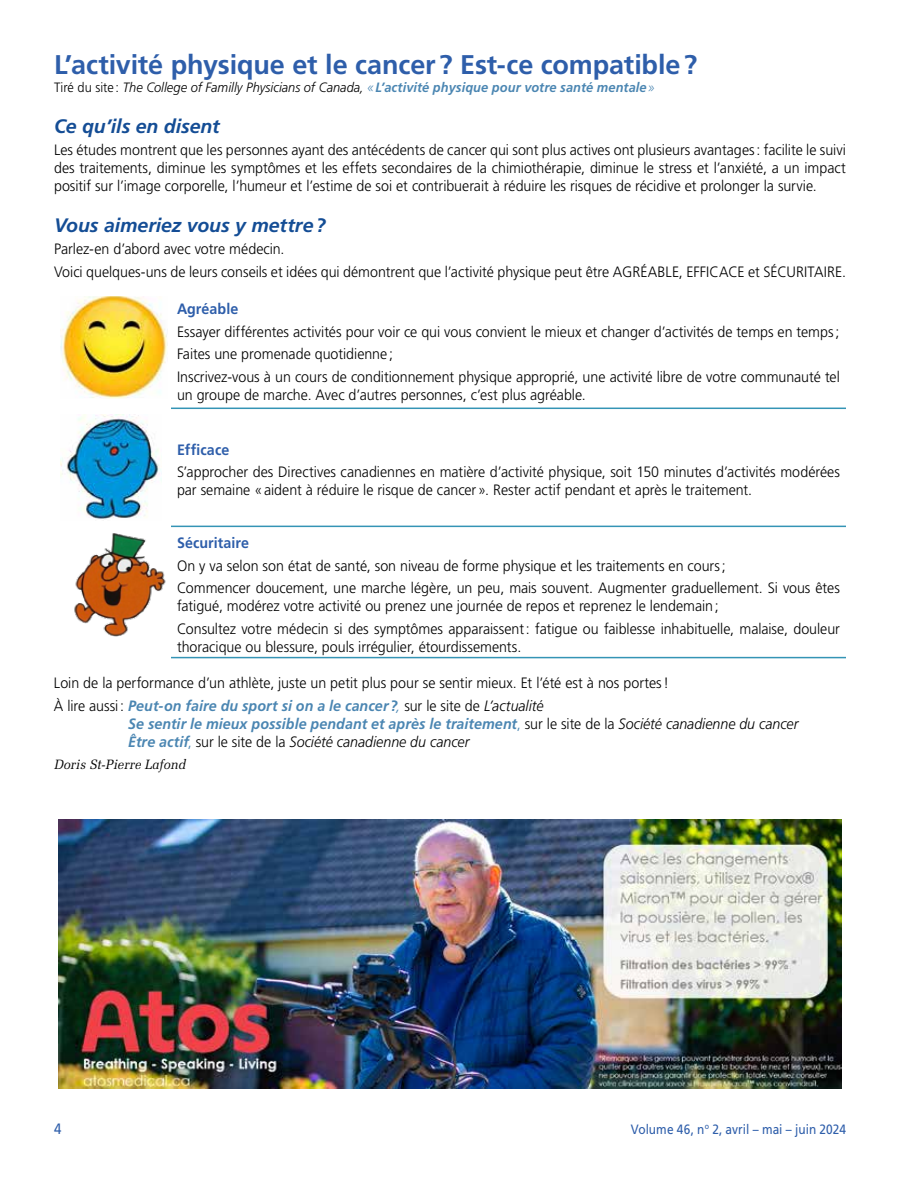
<style>
.page{position:relative;width:918px;height:1188px;background:#fff}
.page>*{position:absolute;margin:0;border:0;box-sizing:border-box;transform-origin:0 0}
.t1{font:700 27px "Frutiger LT Std";letter-spacing:-.005em;color:#2e5eaa}
.t2{font:italic 700 19.5px "Frutiger LT Std";letter-spacing:-.005em;color:#144d95}
.t3{font:300 15px/22.5px "Frutiger LT Std";color:#000;scale:.95 1}
.t4{font:italic 700 15px/18px "Frutiger LT Std";letter-spacing:.005em;color:#4b86b2;scale:.95 1}
.t5{font:700 15px "Frutiger LT Std";letter-spacing:.005em;color:#2e5eaa;scale:.95 1}
.t6{font:15px "Frutiger LT Std";color:#2e5eaa;scale:.88 1}
.t7{font:italic 700 13.5px "Frutiger LT Std";letter-spacing:.005em;color:#4b86b2;scale:.95 1}
.t8{font:13.5px "Frutiger LT Std";color:#2e5eaa;scale:.88 1}
.t9{font:italic 13.5px "Melior LT Std";letter-spacing:.005em;color:#000;scale:.95 1}
.s1{font-weight:300;font-style:normal;color:#000}
.s2{font-weight:300;color:#000}
.s3{font-weight:300}
.s4{font-weight:700;font-style:italic;color:#4b86b2}
.s5{font-style:italic;color:#4b86b2}
.s6{font-style:italic}
.s7{font-weight:300;font-style:normal}
</style>
<div class="page">
<hr style="left:171px;top:657px;width:675px;height:1px;background:#3494b5">
<hr style="left:171px;top:526px;width:675px;height:1px;background:#3494b5">
<hr style="left:171px;top:408px;width:675px;height:1px;background:#3494b5">
<img style="left:60px;top:296px;width:107px;height:103px">
<img style="left:61px;top:414px;width:100px;height:105px">
<img style="left:74px;top:533px;width:92px;height:104px">
<img style="left:58px;top:819px;width:783px;height:270px">
<h1 class="t1" style="left:54px;top:49px;width:645px">L’activité physique et le cancer? Est-ce compatible?</h1>
<p class="t7" style="left:54px;top:80px;width:634px"><span class="s1">Tiré du site :</span> <span class="s2">The College of Familly Physicians of Canada,</span> <span class="s3">«</span> L’activité physique pour votre santé mentale<span class="s3">»</span></p>
<h2 class="t2" style="left:54px;top:115px;width:167px">Ce qu’ils en disent</h2>
<p class="t3" style="left:54px;top:141px;width:835px;line-height:18px;text-align:justify">Les études montrent que les personnes ayant des antécédents de cancer qui sont plus actives ont plusieurs avantages: facilite le suivi des traitements, diminue les symptômes et les effets secondaires de la chimiothérapie, diminue le stress et l’anxiété, a un impact positif sur l’image corporelle, l’humeur et l’estime de soi et contribuerait à réduire les risques de récidive et prolonger la survie.</p>
<h2 class="t2" style="left:54px;top:214px;width:273px">Vous aimeriez vous y mettre?</h2>
<p class="t3" style="left:54px;top:238px;width:835px">Parlez-en d’abord avec votre médecin.<br>Voici quelques-uns de leurs conseils et idées qui démontrent que l’activité physique peut être AGRÉABLE, EFFICACE et SÉCURITAIRE.</p>
<p class="t5" style="left:177px;top:300px;width:66px">Agréable</p>
<p class="t3" style="left:177px;top:321px;width:699px">Essayer différentes activités pour voir ce qui vous convient le mieux et changer d’activités de temps en temps;<br>Faites une promenade quotidienne ;<br>Inscrivez-vous à un cours de conditionnement physique approprié, une activité libre de votre communauté tel</p>
<p class="t3" style="left:177px;top:384px;width:432px">un groupe de marche. Avec d’autres personnes, c’est plus agréable.</p>
<p class="t5" style="left:177px;top:441px;width:57px">Efficace</p>
<p class="t3" style="left:177px;top:463px;width:699px;line-height:18px">S’approcher des Directives canadiennes en matière d’activité physique, soit 150 minutes d’activités modérées par semaine «aident à réduire le risque de cancer». Rester actif pendant et après le traitement.</p>
<p class="t5" style="left:177px;top:534px;width:77px">Sécuritaire</p>
<p class="t3" style="left:177px;top:554px;width:699px">On y va selon son état de santé, son niveau de forme physique et les traitements en cours;<br>Commencer doucement, une marche légère, un peu, mais souvent. Augmenter graduellement. Si vous êtes</p>
<p class="t3" style="left:177px;top:595px;width:699px">fatigué, modérez votre activité ou prenez une journée de repos et reprenez le lendemain;<br>Consultez votre médecin si des symptômes apparaissent: fatigue ou faiblesse inhabituelle, malaise, douleur</p>
<p class="t3" style="left:177px;top:635px;width:364px">thoracique ou blessure, pouls irrégulier, étourdissements.</p>
<p class="t3" style="left:54px;top:672px;width:649px">Loin de la performance d’un athlète, juste un petit plus pour se sentir mieux. Et l’été est à nos portes!<br>À lire aussi: <span class="s4">Peut-on faire du sport si on a le cancer?</span><span class="s5">,</span> sur le site de <span class="s6">L’actualité</span></p>
<p class="t4" style="left:128px;top:715px;width:707px">Se sentir le mieux possible pendant et après le traitement<span class="s7">,</span> <span class="s1">sur le site de la</span> <span class="s2">Société canadienne du cancer<br></span>Être actif<span class="s7">,</span> <span class="s1">sur le site de la</span> <span class="s2">Société canadienne du cancer</span></p>
<p class="t9" style="left:54px;top:757px;width:141px">Doris St-Pierre Lafond</p>
<p class="t6" style="left:54px;top:1120px;width:10px">4</p>
<p class="t8" style="left:631px;top:1121px;width:246px">Volume 46, n<sup>o</sup> 2, avril – mai – juin 2024</p>
</div>
